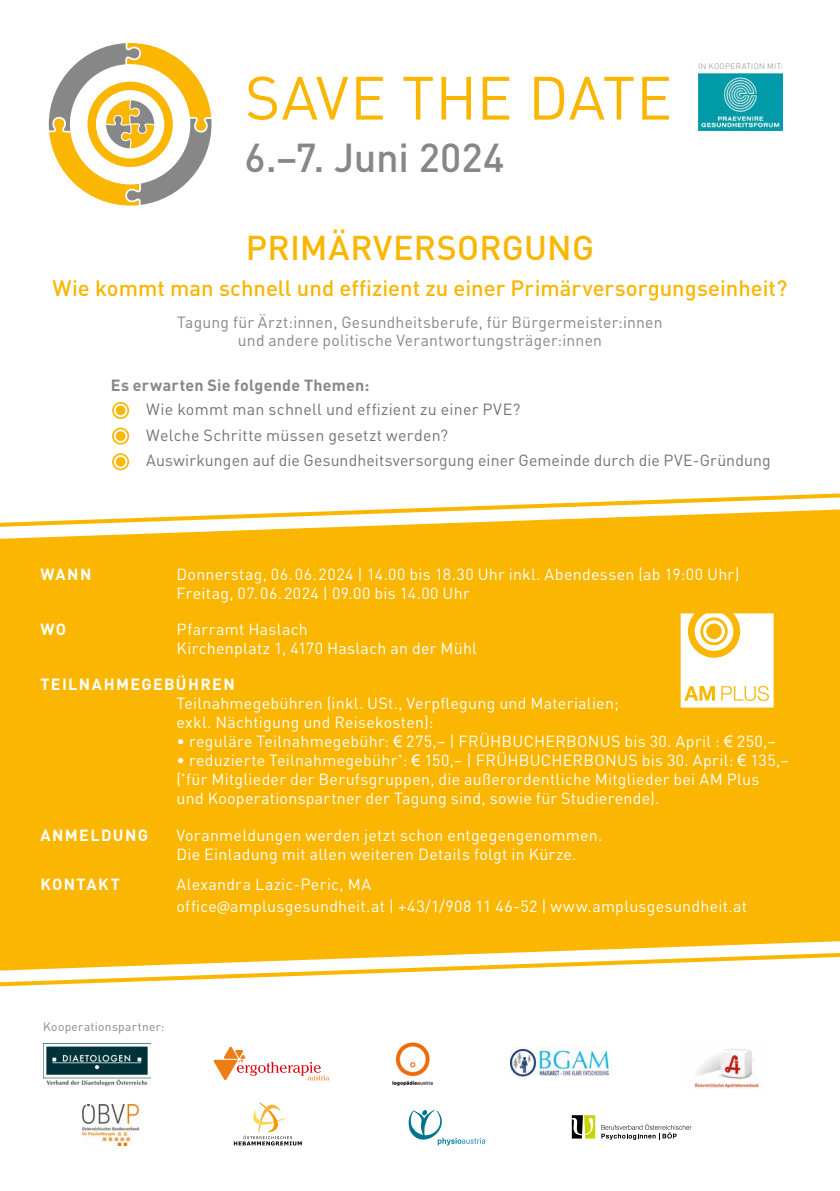
<style>
.page{position:relative;width:840px;height:1191px;background:#fff}
.page>*{position:absolute;margin:0;border:0;box-sizing:border-box;transform-origin:0 0}
.t1{font:60px "DINOT";letter-spacing:.005em;color:#fab600}
.t2{font:500 39.8px "DINOT";letter-spacing:-.005em;color:#878787}
.t3{font:500 34px "DINOT";letter-spacing:.005em;color:#fab600}
.t4{font:500 22px "DINOT";color:#fab600}
.t5{font:16px/19.2px "DINOT";letter-spacing:.015em;color:#fff}
.t6{font:16px/25.6px "DINOT";letter-spacing:.015em;color:#747373}
.t7{font:16px/18px "DINOT";letter-spacing:.015em;color:#878787;text-align:center}
.t8{font:700 16px "DINOT";letter-spacing:.085em;color:#fff}
.t9{font:700 16px "DINOT";letter-spacing:.015em;color:#878787}
.t10{font:12px "DINOT";letter-spacing:.03em;color:#878787}
.t11{font:300 8px "DINOT";letter-spacing:.04em;color:#878787}
.s1{font-family:"Arial"}
.s2{font-family:"Myriad Pro";font-size:18px}
</style>
<div class="page">
<svg style="left:49px;top:43px;width:162px;height:163px"></svg>
<svg style="left:112px;top:402px;width:17px;height:17px"></svg>
<svg style="left:112px;top:427px;width:17px;height:17px"></svg>
<svg style="left:112px;top:453px;width:17px;height:17px"></svg>
<div style="left:0;top:531px;width:839px;height:418px;background:#fab600"></div>
<svg style="left:0;top:493px;width:839px;height:38px"></svg>
<svg style="left:0;top:949px;width:839px;height:38px"></svg>
<svg style="left:680px;top:613px;width:93px;height:94px"></svg>
<img style="left:392px;top:1042px;width:40px;height:43px">
<img style="left:694px;top:1049px;width:66px;height:39px">
<img style="left:510px;top:1046px;width:101px;height:31px">
<svg style="left:408px;top:1110px;width:77px;height:35px"></svg>
<img style="left:82px;top:1104px;width:57px;height:41px">
<svg style="left:213px;top:1046px;width:116px;height:34px"></svg>
<img style="left:43px;top:1043px;width:107px;height:42px">
<svg style="left:234px;top:1102px;width:67px;height:43px"></svg>
<svg style="left:571px;top:1115px;width:24px;height:23px"></svg>
<svg style="left:601px;top:1123px;width:90px;height:17px"></svg>
<img style="left:698px;top:74px;width:84px;height:56px">
<h1 class="t1" style="left:245px;top:57px;width:428px">SAVE THE DATE</h1>
<h2 class="t2" style="left:244px;top:130px;width:261px">6.–7. Juni 2024</h2>
<p class="t11" style="left:697px;top:61px;width:86px">IN KOOPERATION MIT:</p>
<h3 class="t3" style="left:246px;top:224px;width:349px">PRIMÄRVERSORGUNG</h3>
<h3 class="t4" style="left:52px;top:273px;width:736px">Wie kommt man schnell und effizient zu einer Primärversorgungseinheit?</h3>
<p class="t7" style="left:177px;top:312px;width:486px">Tagung für Ärzt:innen, Gesundheitsberufe, für Bürgermeister:innen und andere politische Verantwortungsträger:innen</p>
<p class="t9" style="left:111px;top:374px;width:260px">Es erwarten Sie folgende Themen:</p>
<p class="t6" style="left:146px;top:396px;width:625px">Wie kommt man schnell und effizient zu einer PVE?<br>Welche Schritte müssen gesetzt werden?<br>Auswirkungen auf die Gesundheitsversorgung einer Gemeinde durch die PVE-Gründung</p>
<p class="t8" style="left:40px;top:563px;width:52px">WANN</p>
<p class="t5" style="left:176px;top:563px;width:564px">Donnerstag, 06.06.2024 | 14.00 bis 18.30 Uhr inkl. Abendessen (ab 19:00 Uhr)<br>Freitag, 07.06.2024 | 09.00 bis 14.00 Uhr</p>
<p class="t8" style="left:40px;top:618px;width:27px">WO</p>
<p class="t5" style="left:176px;top:619px;width:302px">Pfarramt Haslach<br>Kirchenplatz 1, 4170 Haslach an der Mühl</p>
<p class="t8" style="left:40px;top:674px;width:196px">TEILNAHMEGEBÜHREN</p>
<p class="t5" style="left:176px;top:693px;width:443px">Teilnahmegebühren (inkl. USt., Verpflegung und Materialien; exkl. Nächtigung und Reisekosten):</p>
<p class="t5" style="left:176px;top:731px;width:600px">• reguläre Teilnahmegebühr: <span class="s1">€</span> 275,– | FRÜHBUCHERBONUS bis 30. April : <span class="s1">€</span> 250,–</p>
<p class="t5" style="left:176px;top:750px;width:613px">• reduzierte Teilnahmegebühr<sup>*</sup>: <span class="s1">€</span> 150,– | FRÜHBUCHERBONUS bis 30. April: <span class="s1">€</span> 135,– (<sup>*</sup>für Mitglieder der Berufsgruppen, die außerordentliche Mitglieder bei AM Plus und Kooperationspartner der Tagung sind, sowie für Studierende).</p>
<p class="t8" style="left:40px;top:824px;width:109px">ANMELDUNG</p>
<p class="t5" style="left:176px;top:824px;width:427px">Voranmeldungen werden jetzt schon entgegengenommen.<br>Die Einladung mit allen weiteren Details folgt in Kürze.</p>
<p class="t8" style="left:40px;top:873px;width:81px">KONTAKT</p>
<p class="t5" style="left:176px;top:873px;width:572px;line-height:21.6px">Alexandra Lazic-Peric, MA<br>office<span class="s2">@</span>amplusgesundheit.at | +43/1/908 11 46-52 | www.amplusgesundheit.at</p>
<p class="t10" style="left:43px;top:1019px;width:123px">Kooperationspartner:</p>
</div>
